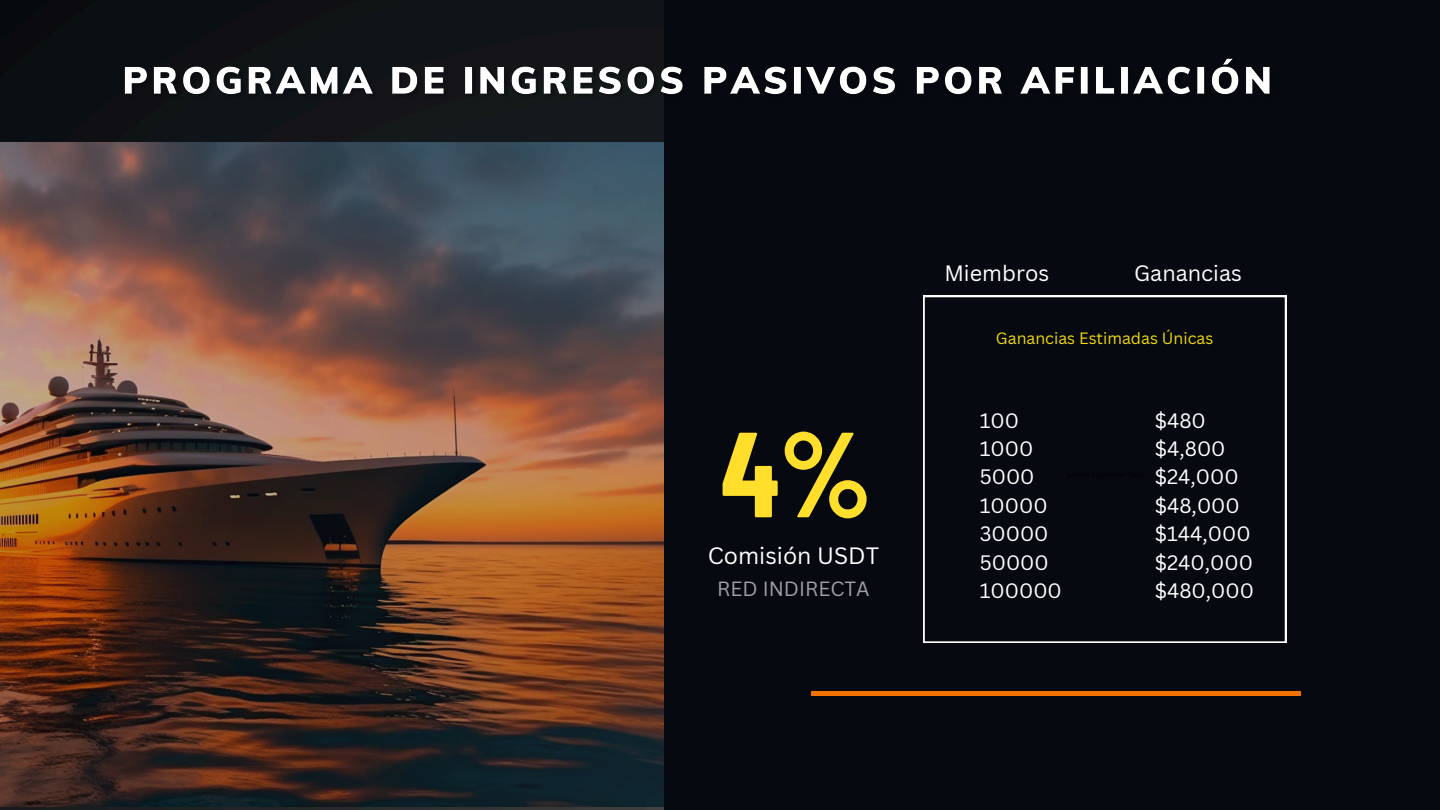
<style>
.page{position:relative;width:1440px;height:810px;background:#06090f}
.page>*{position:absolute;margin:0;border:0;box-sizing:border-box;transform-origin:0 0}
.t1{font:700 120.8px "Barlow Condensed";color:#ffdf2b}
.t2{font:23px "Canva Sans";color:#fff}
.t3{font:21.7px "Canva Sans";color:#fff}
.t4{font:20.3px/28.4px "Canva Sans";color:#fff}
.t5{font:20px "Canva Sans";color:#9fa0a4}
.t6{font:15.9px "Canva Sans";color:#f1da09}
</style>
<div class="page">
<div style="left:811px;top:691px;width:489px;height:5px;background:#f27100"></div>
<img style="left:0;top:0;width:664px;height:810px">
<svg style="left:923px;top:296px;width:363px;height:347px"></svg>
<img style="left:0;top:142px;width:664px;height:664px">
<img style="left:122px;top:57px;width:1148px;height:47px">
<h5 class="t3" style="left:944px;top:258px;width:106px">Miembros</h5>
<h5 class="t3" style="left:1134px;top:258px;width:109px">Ganancias</h5>
<h1 class="t6" style="left:996px;top:327px;width:219px">Ganancias Estimadas Únicas</h1>
<p class="t1" style="left:721px;top:396px;width:153px">4%</p>
<h3 class="t2" style="left:708px;top:539px;width:173px">Comisión USDT</h3>
<p class="t4" style="left:980px;top:406px;width:71px">100<br>1000<br>5000<br>10000<br>30000<br>50000</p>
<h6 class="t5" style="left:717px;top:575px;width:154px">RED INDIRECTA</h6>
<p class="t4" style="left:980px;top:576px;width:84px">100000</p>
<h5 class="t4" style="left:1155px;top:406px;width:101px">$480 $4,800 $24,000 $48,000 $144,000 $240,000 $480,000</h5>
</div>
